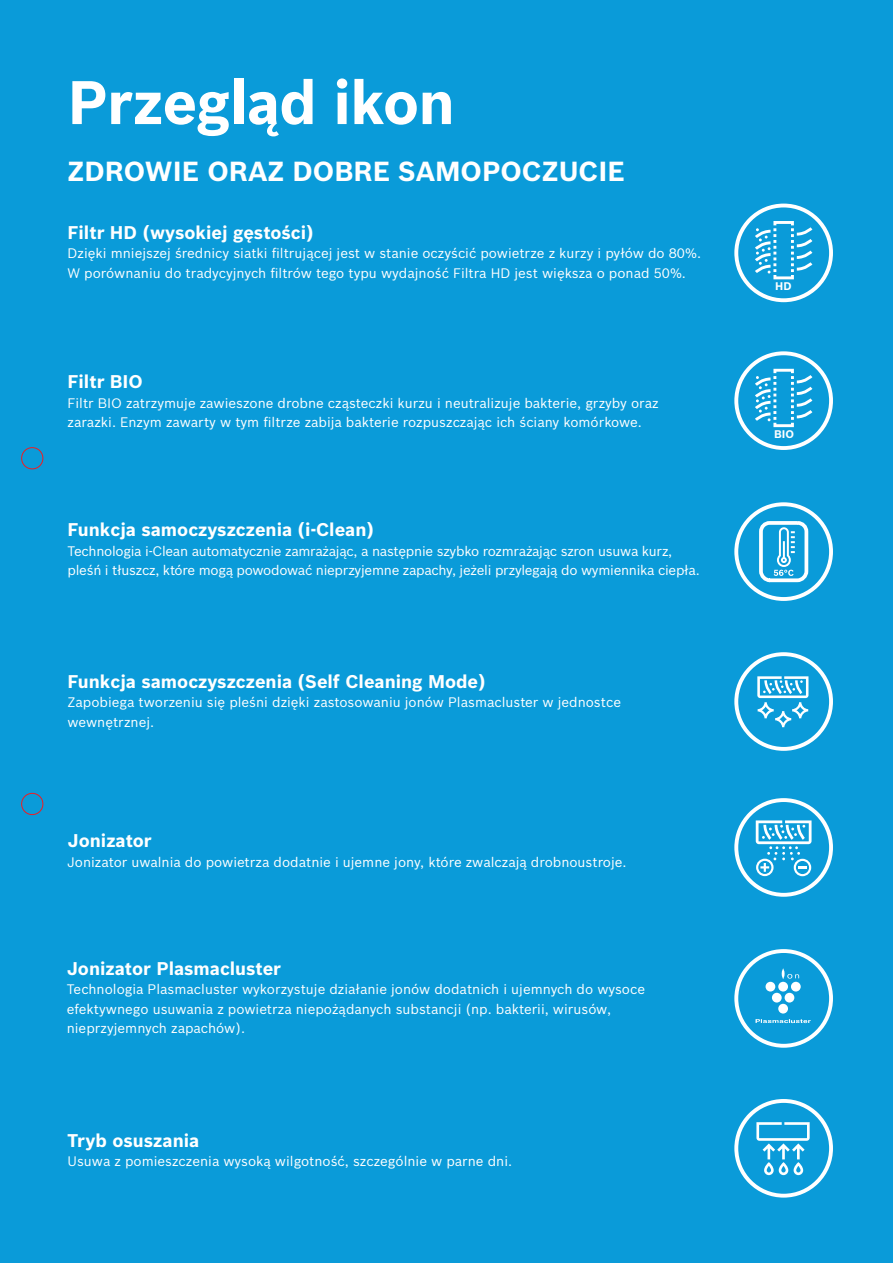
<style>
.page{position:relative;width:893px;height:1263px;background:#0a9bd9}
.page>*{position:absolute;margin:0;border:0;box-sizing:border-box;transform-origin:0 0}
.t1{font:700 60px "Bosch Sans";letter-spacing:-.01em;color:#fff}
.t2{font:700 27px "Bosch Sans";color:#fff}
.t3{font:700 18px "Bosch Sans";color:#fff}
.t4{font:13.5px/19.5px "Bosch Sans";color:#fff}
.t5{font:13.5px/19.5px "Bosch Sans";letter-spacing:-.02em;color:#fff}
.t6{font:700 10.8px "Bosch Sans";color:#fff}
</style>
<div class="page">
<svg style="left:734px;top:204px;width:99px;height:98px"></svg>
<svg style="left:734px;top:351px;width:99px;height:99px"></svg>
<svg style="left:734px;top:502px;width:99px;height:99px"></svg>
<svg style="left:734px;top:652px;width:99px;height:99px"></svg>
<svg style="left:734px;top:798px;width:99px;height:99px"></svg>
<svg style="left:734px;top:949px;width:99px;height:99px"></svg>
<svg style="left:734px;top:1099px;width:99px;height:98px"></svg>
<div style="left:21px;top:447px;width:22px;height:22px;border:1px solid #ee1d23;border-radius:50%"></div>
<div style="left:21px;top:793px;width:22px;height:22px;border:1px solid #ee1d23;border-radius:50%"></div>
<p class="t1" style="left:68px;top:57px;width:389px">Przegląd ikon</p>
<p class="t2" style="left:68px;top:150px;width:559px">ZDROWIE ORAZ DOBRE SAMOPOCZUCIE</p>
<p class="t3" style="left:68px;top:219px;width:248px">Filtr HD (wysokiej gęstości)</p>
<p class="t4" style="left:68px;top:243px;width:635px">Dzięki mniejszej średnicy siatki filtrującej jest w stanie oczyścić powietrze z kurzy i pyłów do 80%.<br>W porównaniu do tradycyjnych filtrów tego typu wydajność Filtra HD jest większa o ponad 50%.</p>
<p class="t3" style="left:68px;top:368px;width:77px">Filtr BIO</p>
<p class="t4" style="left:68px;top:392px;width:593px">Filtr BIO zatrzymuje zawieszone drobne cząsteczki kurzu i neutralizuje bakterie, grzyby oraz zarazki. Enzym zawarty w tym filtrze zabija bakterie rozpuszczając ich ściany komórkowe.</p>
<p class="t3" style="left:68px;top:516px;width:308px">Funkcja samoczyszczenia (i-Clean)</p>
<p class="t5" style="left:68px;top:540px;width:634px">Technologia i-Clean automatycznie zamrażając, a następnie szybko rozmrażając szron usuwa kurz, pleśń i tłuszcz, które mogą powodować nieprzyjemne zapachy, jeżeli przylegają do wymiennika ciepła.</p>
<p class="t3" style="left:68px;top:668px;width:420px">Funkcja samoczyszczenia (Self Cleaning Mode)</p>
<p class="t4" style="left:68px;top:692px;width:555px">Zapobiega tworzeniu się pleśni dzięki zastosowaniu jonów Plasmacluster w jednostce wewnętrznej.</p>
<p class="t3" style="left:68px;top:827px;width:86px">Jonizator</p>
<p class="t4" style="left:68px;top:851px;width:561px">Jonizator uwalnia do powietrza dodatnie i ujemne jony, które zwalczają drobnoustroje.</p>
<p class="t3" style="left:67px;top:955px;width:216px">Jonizator Plasmacluster</p>
<p class="t4" style="left:67px;top:979px;width:580px">Technologia Plasmacluster wykorzystuje działanie jonów dodatnich i ujemnych do wysoce efektywnego usuwania z powietrza niepożądanych substancji (np. bakterii, wirusów,</p>
<p class="t4" style="left:67px;top:1018px;width:180px">nieprzyjemnych zapachów).</p>
<p class="t3" style="left:68px;top:1127px;width:133px">Tryb osuszania</p>
<p class="t4" style="left:68px;top:1151px;width:446px">Usuwa z pomieszczenia wysoką wilgotność, szczególnie w parne dni.</p>
<p class="t6" style="left:775px;top:278px;width:18px">HD</p>
<p class="t6" style="left:774px;top:426px;width:21px">BIO</p>
</div>
